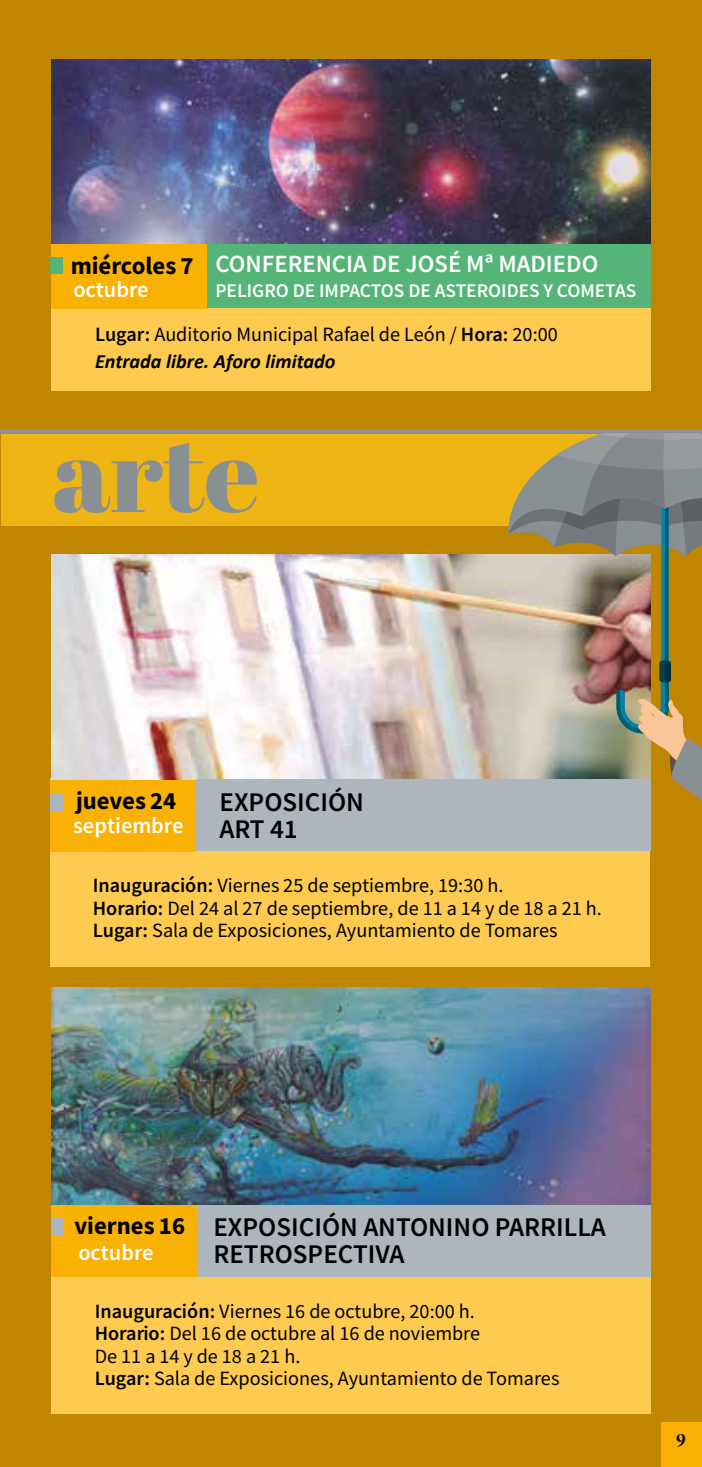
<style>
.page{position:relative;width:702px;height:1467px;background:#c08600}
.page>*{position:absolute;margin:0;border:0;box-sizing:border-box;transform-origin:0 0}
.t1{font:27px/27px "Source Sans Variable";letter-spacing:.03em;color:#000}
.t2{font:24.75px "Source Sans Variable";letter-spacing:.045em;color:#000}
.t3{font:24.75px "Source Sans Variable";letter-spacing:.03em;color:#fff}
.t4{font:22.5px "Source Sans Variable";letter-spacing:.03em;color:#fff}
.t5{font:20.25px/22.5px "Source Sans Variable";letter-spacing:.02em;color:#000}
.t6{font:italic 700 20.25px "Calibri";color:#000}
.t7{font:20.25px "Arno Pro Bold Display";color:#000}
.t8{font:19.35px "Source Sans Variable";letter-spacing:.03em;color:#fff}
</style>
<div class="page">
<div style="left:661px;top:1422px;width:41px;height:45px;background:#f9b104"></div>
<div style="left:51px;top:243px;width:599px;height:148px;background:#fecb50"></div>
<img style="left:52px;top:60px;width:599px;height:185px">
<div style="left:205px;top:245px;width:446px;height:63px;background:#55b578"></div>
<div style="left:51px;top:244px;width:156px;height:65px;background:#f9b104"></div>
<div style="left:50px;top:258px;width:13px;height:16px;background:#55b578"></div>
<div style="left:51px;top:778px;width:599px;height:188px;background:#fecb50"></div>
<div style="left:51px;top:1221px;width:599px;height:192px;background:#fecb50"></div>
<img style="left:51px;top:554px;width:457px;height:226px">
<img style="left:51px;top:987px;width:599px;height:218px">
<div style="left:196px;top:780px;width:454px;height:71px;background:#adb6bc"></div>
<div style="left:196px;top:1205px;width:454px;height:72px;background:#adb6bc"></div>
<div style="left:51px;top:780px;width:145px;height:71px;background:#f9b104"></div>
<div style="left:51px;top:1205px;width:145px;height:72px;background:#f9b104"></div>
<div style="left:51px;top:1218px;width:12px;height:17px;background:#adb6bc"></div>
<div style="left:50px;top:794px;width:13px;height:17px;background:#adb6bc"></div>
<div style="left:2px;top:429px;width:700px;height:96px;background:#eeb414"></div>
<svg style="left:54px;top:443px;width:203px;height:70px"></svg>
<div style="left:0;top:429px;width:702px;height:5px;background:#899093"></div>
<img style="left:508px;top:433px;width:194px;height:374px">
<p class="t2" style="left:71px;top:251px;width:123px">miércoles 7</p>
<p class="t3" style="left:215px;top:249px;width:384px">CONFERENCIA DE JOSÉ Mª MADIEDO</p>
<p class="t4" style="left:73px;top:276px;width:76px">octubre</p>
<p class="t8" style="left:215px;top:279px;width:422px">PELIGRO DE IMPACTOS DE ASTEROIDES Y COMETAS</p>
<p class="t5" style="left:95px;top:324px;width:464px">Lugar: Auditorio Municipal Rafael de León / Hora: 20:00</p>
<p class="t6" style="left:95px;top:349px;width:242px">Entrada libre. Aforo limitado</p>
<p class="t2" style="left:76px;top:785px;width:100px">jueves 24</p>
<p class="t4" style="left:73px;top:812px;width:111px">septiembre</p>
<h1 class="t1" style="left:219px;top:788px;width:145px">EXPOSICIÓN<br>ART 41</h1>
<p class="t5" style="left:93px;top:874px;width:510px">Inauguración: Viernes 25 de septiembre, 19:30 h.<br>Horario: Del 24 al 27 de septiembre, de 11 a 14 y de 18 a 21 h.<br>Lugar: Sala de Exposiciones, Ayuntamiento de Tomares</p>
<p class="t2" style="left:74px;top:1211px;width:111px">viernes 16</p>
<p class="t4" style="left:78px;top:1239px;width:76px">octubre</p>
<h1 class="t1" style="left:213px;top:1214px;width:393px">EXPOSICIÓN ANTONINO PARRILLA<br>RETROSPECTIVA</h1>
<p class="t5" style="left:95px;top:1300px;width:466px">Inauguración: Viernes 16 de octubre, 20:00 h.<br>Horario: Del 16 de octubre al 16 de noviembre<br>De 11 a 14 y de 18 a 21 h.<br>Lugar: Sala de Exposiciones, Ayuntamiento de Tomares</p>
<p class="t7" style="left:676px;top:1429px;width:11px">9</p>
</div>
